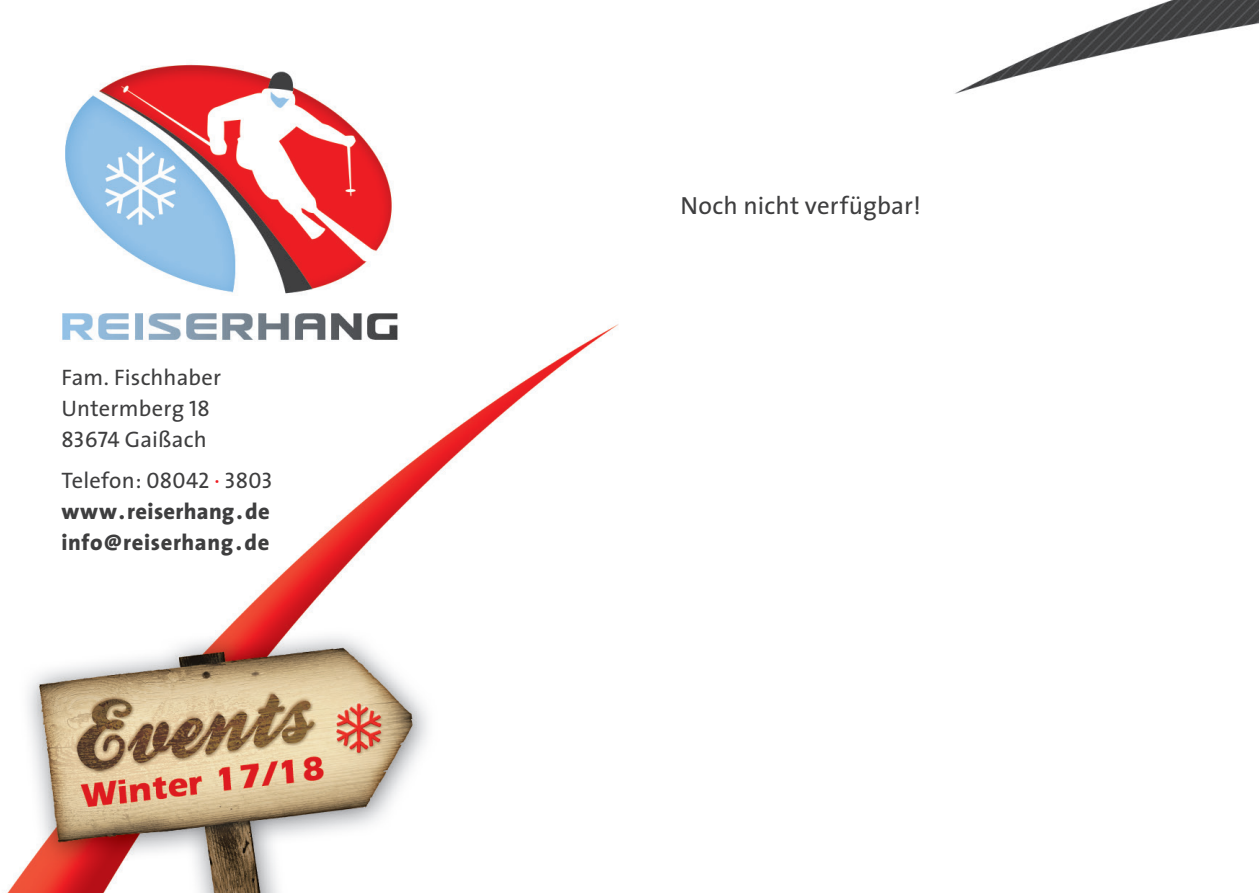
<style>
.page{position:relative;width:1259px;height:893px;background:#fff}
.page>*{position:absolute;margin:0;border:0;box-sizing:border-box;transform-origin:0 0}
.t1{font:24.9px "The Sans";letter-spacing:.005em;color:#3e3e3f}
.t2{font:22.5px/30.9px "The Sans";letter-spacing:.01em;color:#3e3e3f}
.t3{font:800 22.5px/30.9px "The Sans";letter-spacing:.025em;color:#3e3e3f}
.t4{font:22.5px "The Sans Caps";letter-spacing:.01em;color:#3e3e3f}
.s1{font-family:"The Sans Caps"}
.s2{font-family:"The Sans"}
.s3{color:#ee1d23}
</style>
<div class="page">
<img style="left:7px;top:0;width:1252px;height:893px">
<p class="t2" style="left:61px;top:361px;width:161px">Fam. Fischhaber<br>Untermberg <span class="s1">18<br>83674</span> Gaißach</p>
<p class="t4" style="left:61px;top:462px;width:213px"><span class="s2">Telefon:</span> 08042 <span class="s3">·</span> 3803</p>
<p class="t3" style="left:61px;top:495px;width:210px">www.reiserhang.de info@reiserhang.de</p>
<p class="t1" style="left:680px;top:185px;width:242px">Noch nicht verfügbar!</p>
</div>
